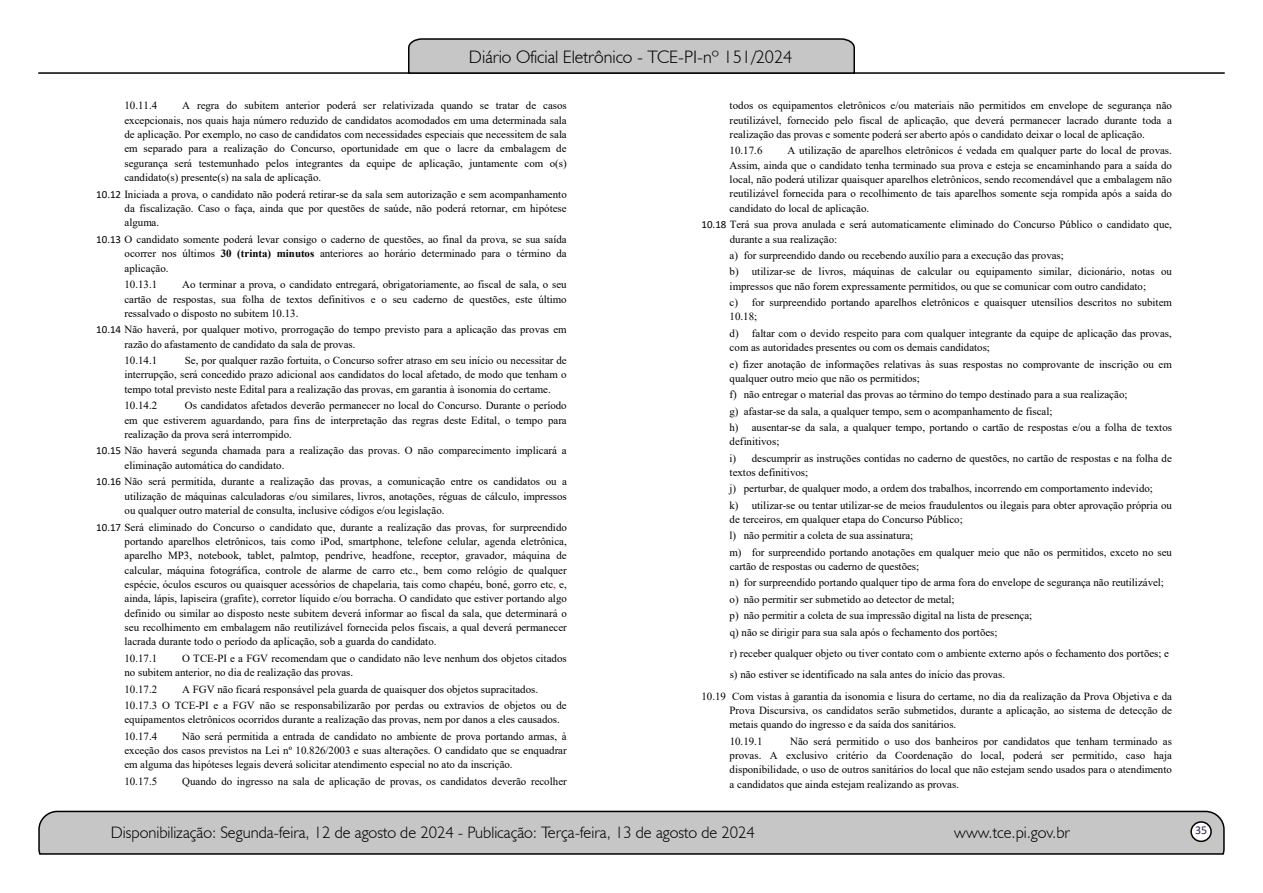
<style>
.page{position:relative;width:1263px;height:893px;background:#fff}
.page>*{position:absolute;margin:0;border:0;box-sizing:border-box;transform-origin:0 0}
.t1{font:300 18px "Humanist 521 BT";color:#000}
.t2{font:300 16.5px "Humanist 521 BT";color:#000}
.t3{font:12px "Calibri";color:#212d4c}
.t4{font:10.95px/14.4px "Times New Roman";color:#000}
.s1{font-family:"Calibri"}
.s2{font-weight:700}
.s3{color:#00000a}
.s4{color:#f00}
</style>
<div class="page">
<svg style="left:38px;top:810px;width:1187px;height:45px;background:#b9b9b9"></svg>
<div style="left:1191px;top:822px;width:20px;height:19px;background:#fff;border-radius:50%"></div>
<div style="left:1190px;top:821px;width:22px;height:21px;border:2px solid #000;border-radius:50%"></div>
<hr style="left:38px;top:72px;width:1187px;height:2px;background:#000">
<svg style="left:407px;top:38px;width:449px;height:36px;background:#b4b4b4"></svg>
<h1 class="t1" style="left:469px;top:46px;width:325px">Diário Oficial Eletrônico - TCE-PI-nº 151/2024</h1>
<p class="t4" style="left:124px;top:98px;width:444px;text-align:justify;text-indent:58px">A regra do subitem anterior poderá ser relativizada quando se tratar de casos excepcionais, nos quais haja número reduzido de candidatos acomodados em uma determinada sala de aplicação. Por exemplo, no caso de candidatos com necessidades especiais que necessitem de sala em separado para a realização do Concurso, oportunidade em que o lacre da embalagem de segurança será testemunhado pelos integrantes da equipe de aplicação, juntamente com o(s) candidato(s) presente(s) na sala de aplicação.</p>
<p class="t4" style="left:125px;top:186px;width:444px;text-align:justify;text-indent:-28px"><span class="s1">10.12</span> Iniciada a prova, o candidato não poderá retirar-se da sala sem autorização e sem acompanhamento da fiscalização. Caso o faça, ainda que por questões de saúde, não poderá retornar, em hipótese alguma.</p>
<p class="t4" style="left:125px;top:232px;width:444px;text-align:justify;text-indent:-28px"><span class="s1">10.13</span> O candidato somente poderá levar consigo o caderno de questões, ao final da prova, se sua saída ocorrer nos últimos <span class="s2">30 (trinta) minutos</span> anteriores ao horário determinado para o término da aplicação.</p>
<p class="t4" style="left:124px;top:277px;width:34px">10.13.1</p>
<p class="t4" style="left:124px;top:98px;width:34px">10.11.4</p>
<p class="t4" style="left:124px;top:277px;width:444px;text-align:justify;text-indent:58px">Ao terminar a prova, o candidato entregará, obrigatoriamente, ao fiscal de sala, o seu cartão de respostas, sua folha de textos definitivos e o seu caderno de questões, este último ressalvado o disposto no subitem 10.13.</p>
<p class="t4" style="left:125px;top:322px;width:444px;text-indent:-28px"><span class="s1">10.14</span> Não haverá, por qualquer motivo, prorrogação do tempo previsto para a aplicação das provas em razão do afastamento de candidato da sala de provas.</p>
<p class="t4" style="left:124px;top:353px;width:34px">10.14.1</p>
<p class="t4" style="left:124px;top:353px;width:444px;text-align:justify;text-indent:60px">Se, por qualquer razão fortuita, o Concurso sofrer atraso em seu início ou necessitar de interrupção, será concedido prazo adicional aos candidatos do local afetado, de modo que tenham o tempo total previsto neste Edital para a realização das provas, em garantia à isonomia do certame.</p>
<p class="t4" style="left:124px;top:398px;width:34px">10.14.2</p>
<p class="t4" style="left:124px;top:398px;width:444px;text-align:justify;text-indent:60px">Os candidatos afetados deverão permanecer no local do Concurso. Durante o período em que estiverem aguardando, para fins de interpretação das regras deste Edital, o tempo para realização da prova será interrompido.</p>
<p class="t4" style="left:125px;top:443px;width:444px;text-indent:-28px"><span class="s1">10.15</span> Não haverá segunda chamada para a realização das provas. O não comparecimento implicará a eliminação automática do candidato.</p>
<p class="t4" style="left:125px;top:474px;width:444px;text-align:justify;text-indent:-28px"><span class="s1">10.16</span> Não será permitida, durante a realização das provas, a comunicação entre os candidatos ou a utilização de máquinas calculadoras e/ou similares, livros, anotações, réguas de cálculo, impressos ou qualquer outro material de consulta, inclusive códigos e/ou legislação.</p>
<p class="t4" style="left:125px;top:519px;width:444px;text-align:justify;text-indent:-28px"><span class="s1">10.17</span> Será eliminado do Concurso o candidato que, durante a realização das provas, for surpreendido portando aparelhos eletrônicos, tais como iPod, smartphone, telefone celular, agenda eletrônica, aparelho MP3, notebook, tablet, palmtop, pendrive<span class="s3">, headfone, receptor</span>, gravador, máquina de calcular, máquina fotográfica, controle de alarme de carro etc., bem como relógio de qualquer espécie, óculos escuros ou quaisquer acessórios de chapelaria, tais como chapéu, boné, gorro etc<span class="s4">,</span> e, ainda, lápis, lapiseira (grafite), corretor líquido e/ou borracha. O candidato que estiver portando algo definido ou similar ao disposto neste subitem deverá informar ao fiscal da sala, que determinará o seu recolhimento em embalagem não reutilizável fornecida pelos fiscais, a qual deverá permanecer lacrada durante todo o período da aplicação, sob a guarda do candidato.</p>
<p class="t4" style="left:124px;top:651px;width:34px">10.17.1</p>
<p class="t4" style="left:124px;top:651px;width:444px;text-indent:58px">O TCE-PI e a FGV recomendam que o candidato não leve nenhum dos objetos citados no subitem anterior, no dia de realização das provas.</p>
<p class="t4" style="left:124px;top:681px;width:34px">10.17.2</p>
<p class="t4" style="left:124px;top:680px;width:444px;line-height:16.5px;text-indent:58px">A FGV não ficará responsável pela guarda de quaisquer dos objetos supracitados.<br>10.17.3 O TCE-PI e a FGV não se responsabilizarão por perdas ou extravios de objetos ou de</p>
<p class="t4" style="left:124px;top:711px;width:437px;line-height:16.5px">equipamentos eletrônicos ocorridos durante a realização das provas, nem por danos a eles causados.<br>10.17.4</p>
<p class="t4" style="left:124px;top:729px;width:444px;text-align:justify;text-indent:58px">Não será permitida a entrada de candidato no ambiente de prova portando armas, à exceção dos casos previstos na Lei nº 10.826/2003 e suas alterações. O candidato que se enquadrar em alguma das hipóteses legais deverá solicitar atendimento especial no ato da inscrição.</p>
<p class="t4" style="left:124px;top:773px;width:34px">10.17.5</p>
<p class="t4" style="left:182px;top:773px;width:386px">Quando do ingresso na sala de aplicação de provas, os candidatos deverão recolher</p>
<p class="t4" style="left:730px;top:98px;width:444px;text-align:justify">todos os equipamentos eletrônicos e/ou materiais não permitidos em envelope de segurança não reutilizável, fornecido pelo fiscal de aplicação, que deverá permanecer lacrado durante toda a realização das provas e somente poderá ser aberto após o candidato deixar o local de aplicação.</p>
<p class="t4" style="left:730px;top:143px;width:34px">10.17.6</p>
<p class="t4" style="left:730px;top:143px;width:444px;text-align:justify;text-indent:58px">A utilização de aparelhos eletrônicos é vedada em qualquer parte do local de provas.<br>Assim, ainda que o candidato tenha terminado sua prova e esteja se encaminhando para a saída do local, não poderá utilizar quaisquer aparelhos eletrônicos, sendo recomendável que a embalagem não reutilizável fornecida para o recolhimento de tais aparelhos somente seja rompida após a saída do candidato do local de aplicação.</p>
<p class="t4" style="left:730px;top:217px;width:444px;text-indent:-28px"><span class="s1">10.18</span> Terá sua prova anulada e será automaticamente eliminado do Concurso Público o candidato que, durante a sua realização:</p>
<p class="t4" style="left:729px;top:247px;width:444px;line-height:16.5px">a) for surpreendido dando ou recebendo auxílio para a execução das provas;<br>b) utilizar-se de livros, máquinas de calcular ou equipamento similar, dicionário, notas ou</p>
<p class="t4" style="left:729px;top:278px;width:444px;line-height:16.4px">impressos que não forem expressamente permitidos, ou que se comunicar com outro candidato;<br>c) for surpreendido portando aparelhos eletrônicos e quaisquer utensílios descritos no subitem</p>
<p class="t4" style="left:730px;top:308px;width:444px;line-height:16.5px">10.18;<br>d) faltar com o devido respeito para com qualquer integrante da equipe de aplicação das provas,</p>
<p class="t4" style="left:729px;top:339px;width:444px;line-height:16.5px">com as autoridades presentes ou com os demais candidatos;<br>e) fizer anotação de informações relativas às suas respostas no comprovante de inscrição ou em</p>
<p class="t4" style="left:729px;top:370px;width:444px;line-height:16.4px">qualquer outro meio que não os permitidos;<br>f) não entregar o material das provas ao término do tempo destinado para a sua realização;<br>g) afastar-se da sala, a qualquer tempo, sem o acompanhamento de fiscal;<br>h) ausentar-se da sala, a qualquer tempo, portando o cartão de respostas e/ou a folha de textos</p>
<p class="t4" style="left:729px;top:433px;width:444px;line-height:16.5px">definitivos;<br>i) descumprir as instruções contidas no caderno de questões, no cartão de respostas e na folha de</p>
<p class="t4" style="left:729px;top:464px;width:444px;line-height:16.4px">textos definitivos;<br>j) perturbar, de qualquer modo, a ordem dos trabalhos, incorrendo em comportamento indevido;<br>k) utilizar-se ou tentar utilizar-se de meios fraudulentos ou ilegais para obter aprovação própria ou</p>
<p class="t4" style="left:729px;top:511px;width:444px;line-height:16.4px">de terceiros, em qualquer etapa do Concurso Público;<br>l) não permitir a coleta de sua assinatura;<br>m) for surpreendido portando anotações em qualquer meio que não os permitidos, exceto no seu</p>
<p class="t4" style="left:729px;top:558px;width:436px;line-height:16.4px">cartão de respostas ou caderno de questões;<br>n) for surpreendido portando qualquer tipo de arma fora do envelope de segurança não reutilizável; o) não permitir ser submetido ao detector de metal;<br>p) não permitir a coleta de sua impressão digital na lista de presença;<br>q) não se dirigir para sua sala após o fechamento dos portões;</p>
<p class="t4" style="left:730px;top:646px;width:441px">r) receber qualquer objeto ou tiver contato com o ambiente externo após o fechamento dos portões; e</p>
<p class="t4" style="left:730px;top:667px;width:277px">s) não estiver se identificado na sala antes do início das provas.</p>
<p class="t4" style="left:701px;top:688px;width:472px">10.19 Com vistas à garantia da isonomia e lisura do certame, no dia da realização da Prova Objetiva e da</p>
<p class="t4" style="left:729px;top:703px;width:444px">Prova Discursiva, os candidatos serão submetidos, durante a aplicação, ao sistema de detecção de metais quando do ingresso e da saída dos sanitários.</p>
<p class="t4" style="left:730px;top:733px;width:34px">10.19.1</p>
<p class="t4" style="left:730px;top:733px;width:444px;text-align:justify;text-indent:61px">Não será permitido o uso dos banheiros por candidatos que tenham terminado as provas. A exclusivo critério da Coordenação do local, poderá ser permitido, caso haja disponibilidade, o uso de outros sanitários do local que não estejam sendo usados para o atendimento a candidatos que ainda estejam realizando as provas.</p>
<h2 class="t2" style="left:111px;top:822px;width:645px">Disponibilização: Segunda-feira, 12 de agosto de 2024 - Publicação: Terça-feira, 13 de agosto de 2024</h2>
<h2 class="t2" style="left:954px;top:822px;width:117px">www.tce.pi.gov.br</h2>
<p class="t3" style="left:1195px;top:821px;width:14px">35</p>
</div>
